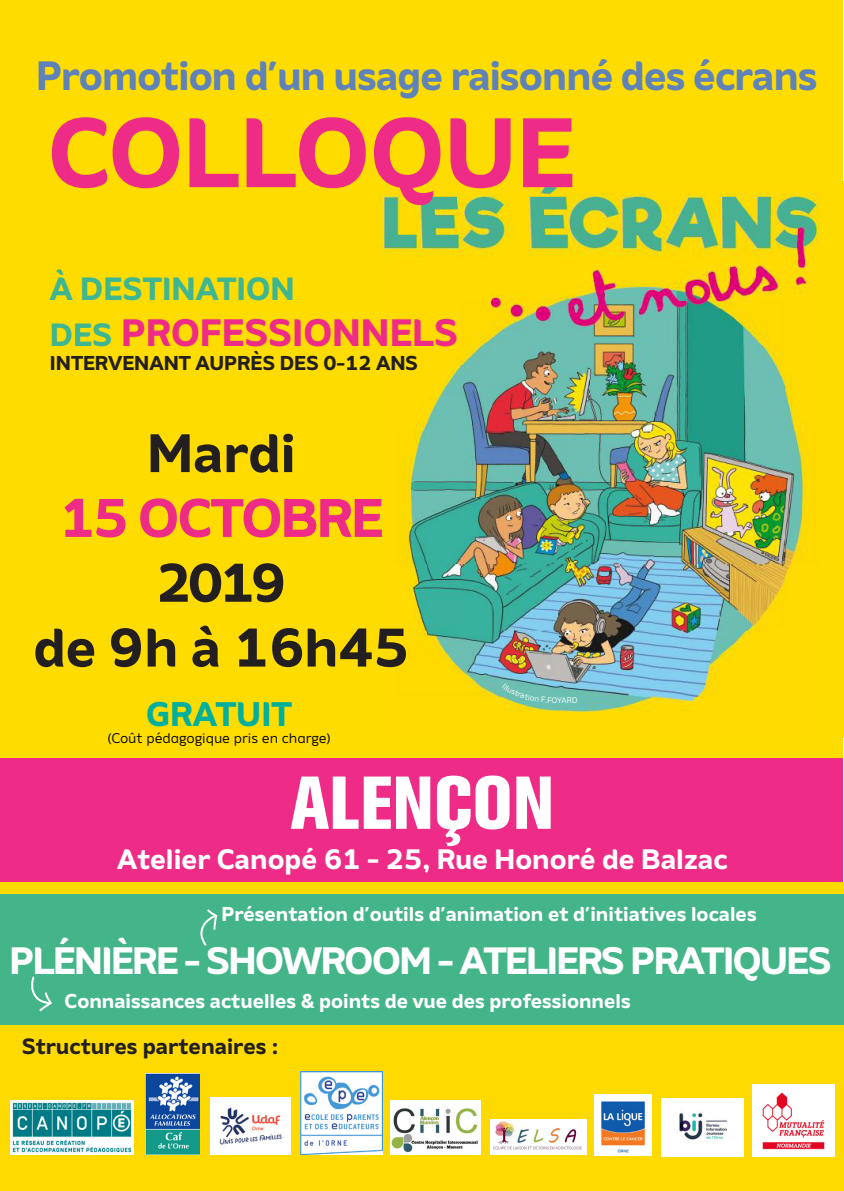
<style>
.page{position:relative;width:844px;height:1191px;background:#fff}
.page>*{position:absolute;margin:0;border:0;box-sizing:border-box;transform-origin:0 0}
.t1{font:700 98px "Amino";color:#ee2c87}
.t2{font:74px "Akzidenz Grotesk BQ X Bd Cnd Alt";color:#fff}
.t3{font:700 54px "Amino";color:#231f20}
.t4{font:700 54px "Amino";letter-spacing:-.03em;color:#ee2c87}
.t5{font:700 40.8px "Amino";letter-spacing:-.02em;color:#5f82b8}
.t6{font:700 38px "Amino";letter-spacing:-.04em;color:#fff}
.t7{font:700 38px "Amino";color:#ee2c87}
.t8{font:700 34px "Amino";color:#00b09c}
.t9{font:700 32px "Amino";color:#3eb692}
.t10{font:700 28px "Amino";color:#fff}
.t11{font:700 22px "Amino";color:#231f20}
.t12{font:700 20px "Amino";color:#fff}
.t13{font:700 20px "Amino";color:#231f20}
.t14{font:14px "Amino Alt";color:#000}
.t15{font:8px "Amino";color:#fff}
.s1{font-size:32px;color:#3eb692}
</style>
<div class="page">
<div style="left:0;top:737px;width:842px;height:145px;background:#ee2c87"></div>
<div style="left:0;top:882px;width:843px;height:309px;background:#feda00"></div>
<div style="left:0;top:0;width:842px;height:757px;background:#fedc00"></div>
<img style="left:378px;top:182px;width:465px;height:555px">
<img style="left:752px;top:1085px;width:81px;height:71px">
<img style="left:594px;top:1094px;width:57px;height:61px">
<img style="left:11px;top:1100px;width:122px;height:54px">
<img style="left:145px;top:1073px;width:55px;height:81px">
<img style="left:210px;top:1097px;width:80px;height:57px">
<img style="left:661px;top:1098px;width:82px;height:58px">
<img style="left:300px;top:1071px;width:82px;height:83px">
<img style="left:390px;top:1100px;width:90px;height:54px">
<img style="left:490px;top:1119px;width:96px;height:35px">
<div style="left:0;top:894px;width:843px;height:130px;background:#44b589"></div>
<svg style="left:32px;top:976px;width:20px;height:36px"></svg>
<svg style="left:200px;top:909px;width:18px;height:37px"></svg>
<svg style="left:502px;top:683px;width:75px;height:20px"></svg>
<p class="t5" style="left:36px;top:50px;width:782px">Promotion d’un usage raisonné des écrans</p>
<p class="t1" style="left:48px;top:91px;width:528px">COLLOQUE</p>
<p class="t9" style="left:50px;top:268px;width:246px">À DESTINATION</p>
<p class="t7" style="left:50px;top:309px;width:409px"><span class="s1">DES</span> PROFESSIONNELS</p>
<p class="t13" style="left:50px;top:350px;width:369px">INTERVENANT AUPRÈS DES 0-12 ANS</p>
<p class="t3" style="left:147px;top:419px;width:150px">Mardi</p>
<p class="t4" style="left:60px;top:484px;width:325px">15 OCTOBRE</p>
<p class="t3" style="left:156px;top:549px;width:132px">2019</p>
<p class="t3" style="left:33px;top:614px;width:377px">de 9h à 16h45</p>
<p class="t8" style="left:146px;top:692px;width:147px">GRATUIT</p>
<p class="t14" style="left:107px;top:729px;width:225px">(Coût pédagogique pris en charge)</p>
<p class="t15" style="left:557px;top:695px;width:6px">Y</p>
<p class="t2" style="left:290px;top:760px;width:265px">ALENÇON</p>
<p class="t10" style="left:117px;top:841px;width:611px">Atelier Canopé 61 - 25, Rue Honoré de Balzac</p>
<p class="t12" style="left:221px;top:902px;width:536px">Présentation d’outils d’animation et d’initiatives locales</p>
<p class="t6" style="left:10px;top:936px;width:823px">PLÉNIÈRE - SHOWROOM - ATELIERS PRATIQUES</p>
<p class="t12" style="left:65px;top:988px;width:567px">Connaissances actuelles &amp; points de vue des professionnels</p>
<p class="t11" style="left:22px;top:1032px;width:258px">Structures partenaires :</p>
</div>
